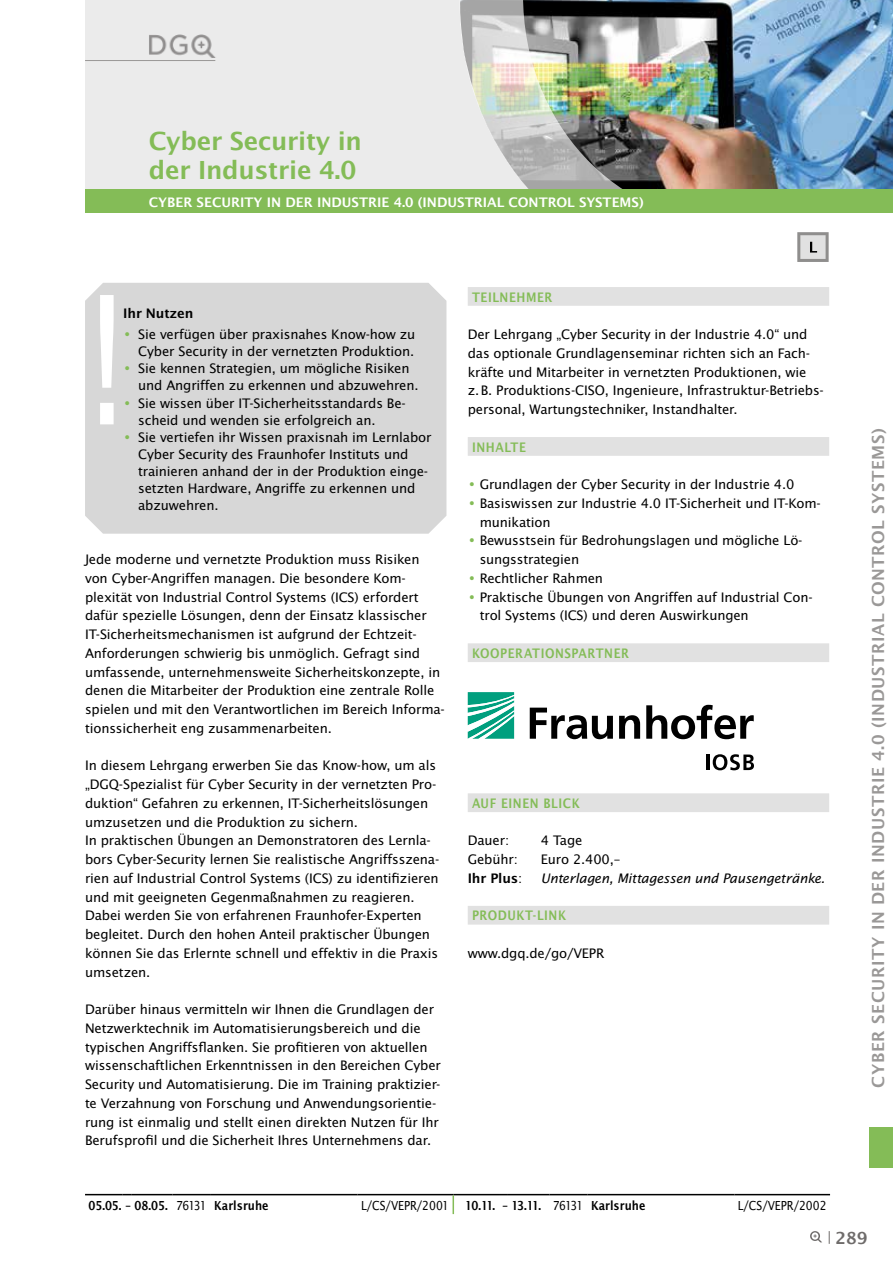
<style>
.page{position:relative;width:893px;height:1263px;background:#fff}
.page>*{position:absolute;margin:0;border:0;box-sizing:border-box;transform-origin:0 0}
.t1{font:600 27px/28.5px "Lucida Sans EF";letter-spacing:-.01em;color:#84bc57}
.t2{font:600 18px "Lucida Sans EF";letter-spacing:.03em;color:#9a9897}
.t3{font:600 18px "Lucida Sans EF";color:#6f6c6b}
.t4{font:14.25px/18.8px "Lucida Sans EF";letter-spacing:-.01em;color:#000}
.t5{font:14.25px "Lucida Sans Nar EF Dem Bol";letter-spacing:.04em;color:#84bc57}
.t6{font:600 14.25px "Lucida Sans EF";color:#fff}
.t7{font:italic 14.25px "Lucida Sans EF";letter-spacing:-.01em;color:#000}
.t8{font:600 14.25px "Lucida Sans EF";letter-spacing:-.01em;color:#000}
.t9{font:13.5px "Lucida Sans Nar EF Dem Bol";color:#000}
.t10{font:13.5px "Lucida Sans Nar EF";color:#000}
.s1{color:#84bc57}
.s2{font-weight:400}
.s3{font-family:"Lucida Sans Nar EF"}
</style>
<div class="page">
<svg style="left:810px;top:1231px;width:12px;height:11px"></svg>
<svg style="left:829px;top:1231px;width:1px;height:13px"></svg>
<div style="left:870px;top:1127px;width:23px;height:41px;background:#84bc57"></div>
<div style="left:85px;top:0;width:478px;height:191px;background:#ebebeb"></div>
<img style="left:149px;top:35px;width:67px;height:23px">
<hr style="left:85px;top:60px;width:130px;height:1px;background:#9a9897">
<img style="left:647px;top:0;width:246px;height:189px">
<img style="left:460px;top:0;width:187px;height:189px">
<div style="left:85px;top:189px;width:808px;height:24px;background:#84bc57"></div>
<div style="left:468px;top:287px;width:361px;height:19px;background:#e1e1e1"></div>
<div style="left:468px;top:437px;width:361px;height:19px;background:#e1e1e1"></div>
<div style="left:468px;top:643px;width:361px;height:19px;background:#e1e1e1"></div>
<div style="left:468px;top:793px;width:361px;height:19px;background:#e1e1e1"></div>
<div style="left:468px;top:906px;width:361px;height:19px;background:#e1e1e1"></div>
<svg style="left:468px;top:692px;width:46px;height:47px"></svg>
<svg style="left:530px;top:705px;width:224px;height:34px"></svg>
<hr style="left:706px;top:754px;width:3px;height:16px;background:#000">
<svg style="left:713px;top:754px;width:41px;height:16px"></svg>
<div style="left:85px;top:283px;width:361px;height:251px;background:#d7d7d7"></div>
<svg style="left:100px;top:295px;width:14px;height:129px"></svg>
<hr style="left:85px;top:1194px;width:37px;height:1px;background:#000">
<hr style="left:131px;top:1194px;width:42px;height:1px;background:#000">
<hr style="left:173px;top:1194px;width:38px;height:1px;background:#000">
<hr style="left:211px;top:1194px;width:147px;height:1px;background:#000">
<hr style="left:358px;top:1194px;width:95px;height:1px;background:#000">
<hr style="left:453px;top:1194px;width:46px;height:1px;background:#000">
<hr style="left:508px;top:1194px;width:41px;height:1px;background:#000">
<hr style="left:549px;top:1194px;width:39px;height:1px;background:#000">
<hr style="left:588px;top:1194px;width:146px;height:1px;background:#000">
<hr style="left:734px;top:1194px;width:96px;height:1px;background:#000">
<svg style="left:453px;top:1195px;width:1px;height:19px"></svg>
<svg style="left:797px;top:232px;width:32px;height:30px"></svg>
<h1 class="t1" style="left:149px;top:127px;width:215px">Cyber Security in der Industrie 4.0</h1>
<p class="t6" style="left:149px;top:194px;width:496px">CYBER SECURITY IN DER INDUSTRIE 4.0 (INDUSTRIAL CONTROL SYSTEMS)</p>
<p class="t8" style="left:123px;top:306px;width:72px">Ihr Nutzen</p>
<p class="t4" style="left:123px;top:326px;width:294px;line-height:17.1px;text-align:right"><span class="s1">•</span> Sie verfügen über praxisnahes Know-how zu<br>Cyber Security in der vernetzten Produktion.</p>
<p class="t4" style="left:138px;top:360px;width:282px;line-height:17.1px;text-indent:-15px"><span class="s1">•</span> Sie kennen Strategien, um mögliche Risiken und Angriffen zu erkennen und abzuwehren.</p>
<p class="t4" style="left:138px;top:394px;width:269px;line-height:17.1px;text-indent:-15px"><span class="s1">•</span> Sie wissen über IT-Sicherheitsstandards Be&shy;scheid und wenden sie erfolgreich an.</p>
<p class="t4" style="left:138px;top:428px;width:295px;line-height:17.1px;text-indent:-15px"><span class="s1">•</span> Sie vertiefen ihr Wissen praxisnah im Lernlabor Cyber Security des Fraunhofer Instituts und trainieren anhand der in der Produktion einge&shy;setzten Hardware, Angriffe zu erkennen und abzuwehren.</p>
<p class="t4" style="left:85px;top:550px;width:361px">Jede moderne und vernetzte Produktion muss Risiken von Cyber-Angriffen managen. Die besondere Kom&shy;plexität von Industrial Control Systems (ICS) erfordert dafür spezielle Lösungen, denn der Einsatz klassischer IT-Sicherheitsmechanismen ist aufgrund der Echtzeit-Anforderungen schwierig bis unmöglich. Gefragt sind umfassende, unternehmensweite Sicherheitskonzepte, in denen die Mitarbeiter der Produktion eine zentrale Rolle spielen und mit den Verantwortlichen im Bereich Informa&shy;tionssicherheit eng zusammenarbeiten.</p>
<p class="t4" style="left:85px;top:756px;width:356px">In diesem Lehrgang erwerben Sie das Know-how, um als „DGQ-Spezialist für Cyber Security in der vernetzten Pro&shy;duktion“ Gefahren zu erkennen, IT-Sicherheitslösungen umzusetzen und die Produktion zu sichern.<br>In praktischen Übungen an Demonstratoren des Lernla&shy;bors Cyber-Security lernen Sie realistische Angriffsszena&shy;rien auf Industrial Control Systems (ICS) zu identifizieren und mit geeigneten Gegenmaßnahmen zu reagieren.<br>Dabei werden Sie von erfahrenen Fraunhofer-Experten begleitet. Durch den hohen Anteil praktischer Übungen können Sie das Erlernte schnell und effektiv in die Praxis umsetzen.</p>
<p class="t4" style="left:85px;top:1000px;width:357px">Darüber hinaus vermitteln wir Ihnen die Grundlagen der Netzwerktechnik im Automatisierungsbereich und die typischen Angriffsflanken. Sie profitieren von aktuellen wissenschaftlichen Erkenntnissen in den Bereichen Cyber Security und Automatisierung. Die im Training praktizier&shy;te Verzahnung von Forschung und Anwendungsorientie&shy;rung ist einmalig und stellt einen direkten Nutzen für Ihr Berufsprofil und die Sicherheit Ihres Unternehmens dar.</p>
<p class="t5" style="left:472px;top:289px;width:82px">TEILNEHMER</p>
<p class="t4" style="left:468px;top:325px;width:358px">Der Lehrgang „Cyber Security in der Industrie 4.0“ und das optionale Grundlagenseminar richten sich an Fach&shy;kräfte und Mitarbeiter in vernetzten Produktionen, wie z.B. Produktions-CISO, Ingenieure, Infrastruktur-Betriebs&shy;personal, Wartungstechniker, Instandhalter.</p>
<p class="t5" style="left:472px;top:439px;width:55px">INHALTE</p>
<p class="t4" style="left:468px;top:475px;width:328px"><span class="s1">•</span> Grundlagen der Cyber Security in der Industrie 4.0</p>
<p class="t4" style="left:480px;top:494px;width:343px;text-indent:-12px"><span class="s1">•</span> Basiswissen zur Industrie 4.0 IT-Sicherheit und IT-Kom&shy;munikation</p>
<p class="t4" style="left:480px;top:531px;width:324px;text-indent:-12px"><span class="s1">•</span> Bewusstsein für Bedrohungslagen und mögliche Lö&shy;sungsstrategien</p>
<p class="t4" style="left:468px;top:569px;width:137px"><span class="s1">•</span> Rechtlicher Rahmen</p>
<p class="t4" style="left:480px;top:587px;width:335px;text-indent:-12px"><span class="s1">•</span> Praktische Übungen von Angriffen auf Industrial Con&shy;trol Systems (ICS) und deren Auswirkungen</p>
<p class="t5" style="left:472px;top:646px;width:159px">KOOPERATIONSPARTNER</p>
<p class="t5" style="left:472px;top:796px;width:109px">AUF EINEN BLICK</p>
<p class="t4" style="left:468px;top:831px;width:43px">Dauer:</p>
<p class="t4" style="left:541px;top:831px;width:43px">4 Tage</p>
<p class="t4" style="left:468px;top:850px;width:52px">Gebühr:</p>
<p class="t4" style="left:541px;top:850px;width:81px">Euro 2.400,–</p>
<p class="t8" style="left:468px;top:871px;width:56px">Ihr Plus<span class="s2">:</span></p>
<p class="t7" style="left:541px;top:871px;width:286px">Unterlagen, Mittagessen und Pausengetränke.</p>
<p class="t5" style="left:472px;top:908px;width:96px">PRODUKT-LINK</p>
<p class="t4" style="left:468px;top:944px;width:138px">www.dgq.de/go/VEPR</p>
<p class="t2" style="left:869px;top:1087px;width:661px;rotate:-90deg">CYBER SECURITY IN DER INDUSTRIE 4.0 (INDUSTRIAL CONTROL SYSTEMS)</p>
<p class="t9" style="left:88px;top:1198px;width:182px">05.05. – 08.05. <span class="s3">76131</span> Karlsruhe</p>
<p class="t9" style="left:361px;top:1198px;width:286px"><span class="s3">L/CS/VEPR/2001</span> 10.11. – 13.11. <span class="s3">76131</span> Karlsruhe</p>
<p class="t10" style="left:738px;top:1198px;width:90px">L/CS/VEPR/2002</p>
<p class="t3" style="left:836px;top:1228px;width:33px">289</p>
</div>
